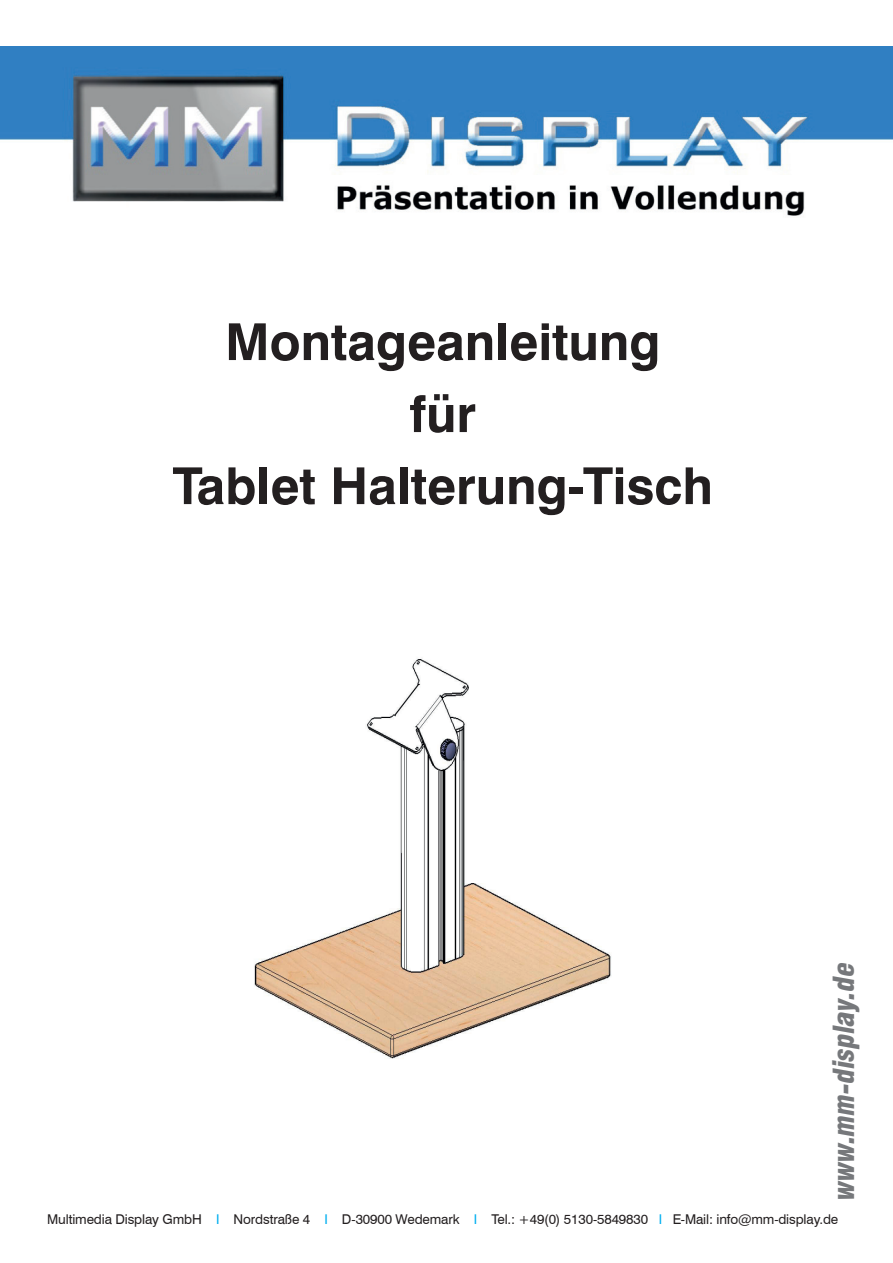
<style>
.page{position:relative;width:893px;height:1263px;background:#fff}
.page>*{position:absolute;margin:0;border:0;box-sizing:border-box;transform-origin:0 0}
.t1{font:700 51px/72px "Swiss 721 BT";color:#231f20;text-align:center}
.t2{font:italic 900 condensed 28.5px "Swiss 721 BT";color:#76787b}
.t3{font:13.5px "Swiss 721 BT";letter-spacing:-.01em;color:#231f20}
.s1{color:#00aeef}
</style>
<div class="page">
<img style="left:0;top:47px;width:893px;height:169px">
<img style="left:254px;top:659px;width:358px;height:400px">
<h1 class="t1" style="left:172px;top:305px;width:542px">Montageanleitung<br>für<br>Tablet Halterung-Tisch</h1>
<h2 class="t2" style="left:827px;top:1201px;width:245px;rotate:-90deg">www.mm-display.de</h2>
<p class="t3" style="left:47px;top:1211px;width:792px">Multimedia Display GmbH <span class="s1">I</span> Nordstraße 4 <span class="s1">I</span> D-30900 Wedemark <span class="s1">I</span> Tel.: +49(0) 5130-5849830 <span class="s1">I</span> E-Mail: info@mm-display.de</p>
</div>
